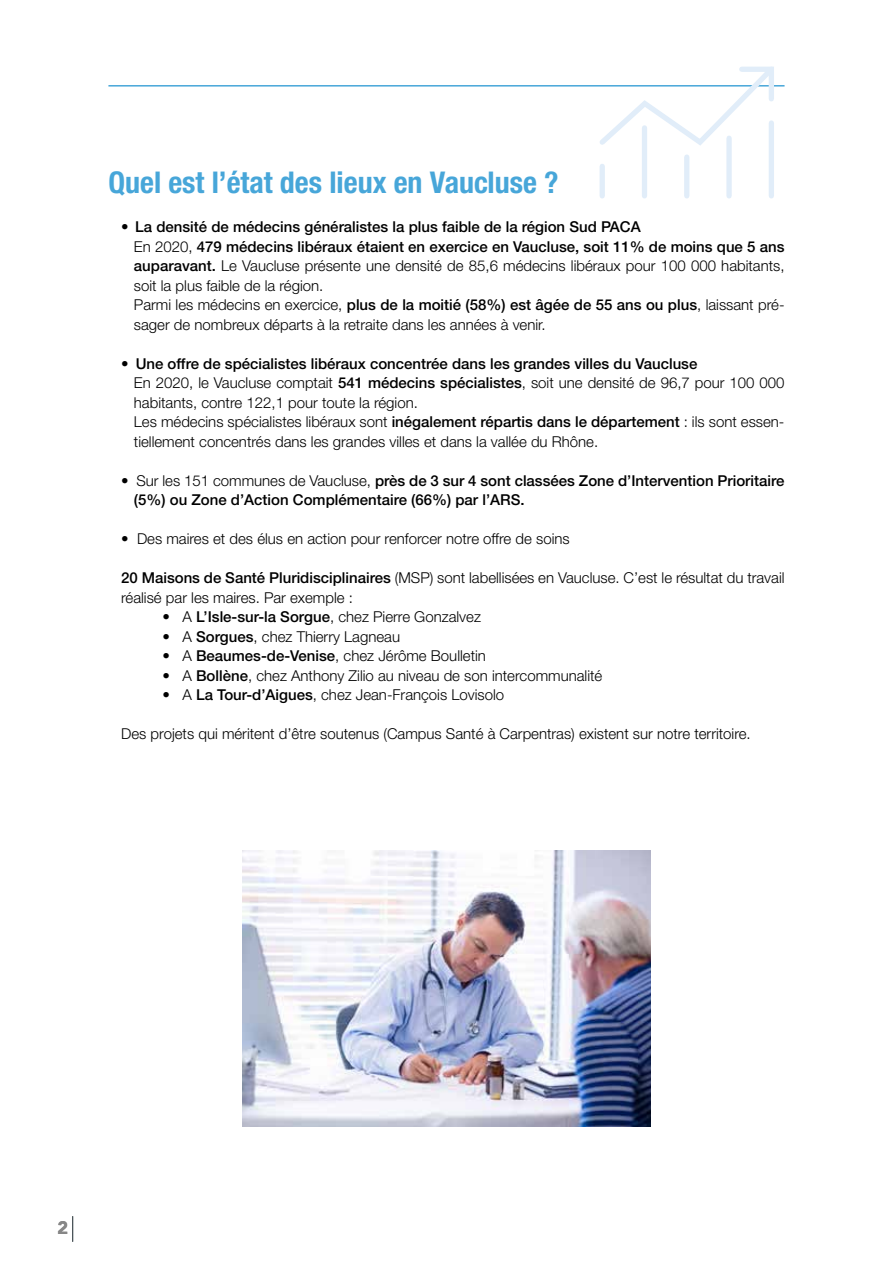
<style>
.page{position:relative;width:893px;height:1263px;background:#fff}
.page>*{position:absolute;margin:0;border:0;box-sizing:border-box;transform-origin:0 0}
.t1{font:700 condensed 30px "Helvetica Neue";color:#47a6d9}
.t2{font:900 18px "Avenir";color:#878787}
.t3{font:300 15px/19.5px "Helvetica Neue LT Std";color:#000}
.t4{font:500 15px/19.5px "Helvetica Neue LT Std";color:#000}
.s1{font-weight:500}
.s2{font-weight:300}
</style>
<div class="page">
<svg style="left:72px;top:1216px;width:1px;height:26px"></svg>
<hr style="left:108px;top:85px;width:676px;height:2px;background:#47a6d9">
<svg style="left:595px;top:66px;width:184px;height:133px"></svg>
<img style="left:243px;top:850px;width:407px;height:276px">
<h1 class="t1" style="left:108px;top:165px;width:452px">Quel est l’état des lieux en Vaucluse ?</h1>
<p class="t3" style="left:134px;top:217px;width:652px;text-indent:-13px">• <span class="s1">La densité de médecins généralistes la plus faible de la région Sud PACA<br></span>En 2020, <span class="s1">479 médecins libéraux étaient en exercice en Vaucluse, soit 11% de moins que 5 ans auparavant.</span> Le Vaucluse présente une densité de 85,6 médecins libéraux pour 100 000 habitants, soit la plus faible de la région.<br>Parmi les médecins en exercice, <span class="s1">plus de la moitié (58%) est âgée de 55 ans ou plus</span>, laissant pré&shy;sager de nombreux départs à la retraite dans les années à venir.</p>
<p class="t3" style="left:134px;top:353px;width:652px;text-indent:-13px">• <span class="s1">Une offre de spécialistes libéraux concentrée dans les grandes villes du Vaucluse<br></span>En 2020, le Vaucluse comptait <span class="s1">541 médecins spécialistes</span>, soit une densité de 96,7 pour 100 000 habitants, contre 122,1 pour toute la région.<br>Les médecins spécialistes libéraux sont <span class="s1">inégalement répartis dans le département</span> : ils sont essen&shy;tiellement concentrés dans les grandes villes et dans la vallée du Rhône.</p>
<p class="t4" style="left:134px;top:471px;width:652px;text-indent:-13px"><span class="s2">• Sur les 151 communes de Vaucluse,</span> près de 3 sur 4 sont classées Zone d’Intervention Prioritaire (5%) ou Zone d’Action Complémentaire (66%) par l’ARS.</p>
<p class="t3" style="left:121px;top:529px;width:450px">• Des maires et des élus en action pour renforcer notre offre de soins</p>
<p class="t3" style="left:121px;top:568px;width:665px"><span class="s1">20 Maisons de Santé Pluridisciplinaires</span> (MSP) sont labellisées en Vaucluse. C’est le résultat du travail réalisé par les maires. Par exemple :</p>
<p class="t3" style="left:162px;top:607px;width:320px">• A <span class="s1">L’Isle-sur-la Sorgue</span>, chez Pierre Gonzalvez</p>
<p class="t3" style="left:162px;top:626px;width:239px">• A <span class="s1">Sorgues</span>, chez Thierry Lagneau</p>
<p class="t3" style="left:162px;top:646px;width:325px">• A <span class="s1">Beaumes-de-Venise</span>, chez Jérôme Boulletin</p>
<p class="t3" style="left:162px;top:665px;width:441px">• A <span class="s1">Bollène</span>, chez Anthony Zilio au niveau de son intercommunalité</p>
<p class="t3" style="left:162px;top:685px;width:343px">• A <span class="s1">La Tour-d’Aigues</span>, chez Jean-François Lovisolo</p>
<p class="t3" style="left:121px;top:724px;width:631px">Des projets qui méritent d’être soutenus (Campus Santé à Carpentras) existent sur notre territoire.</p>
<p class="t2" style="left:57px;top:1212px;width:12px">2</p>
</div>
